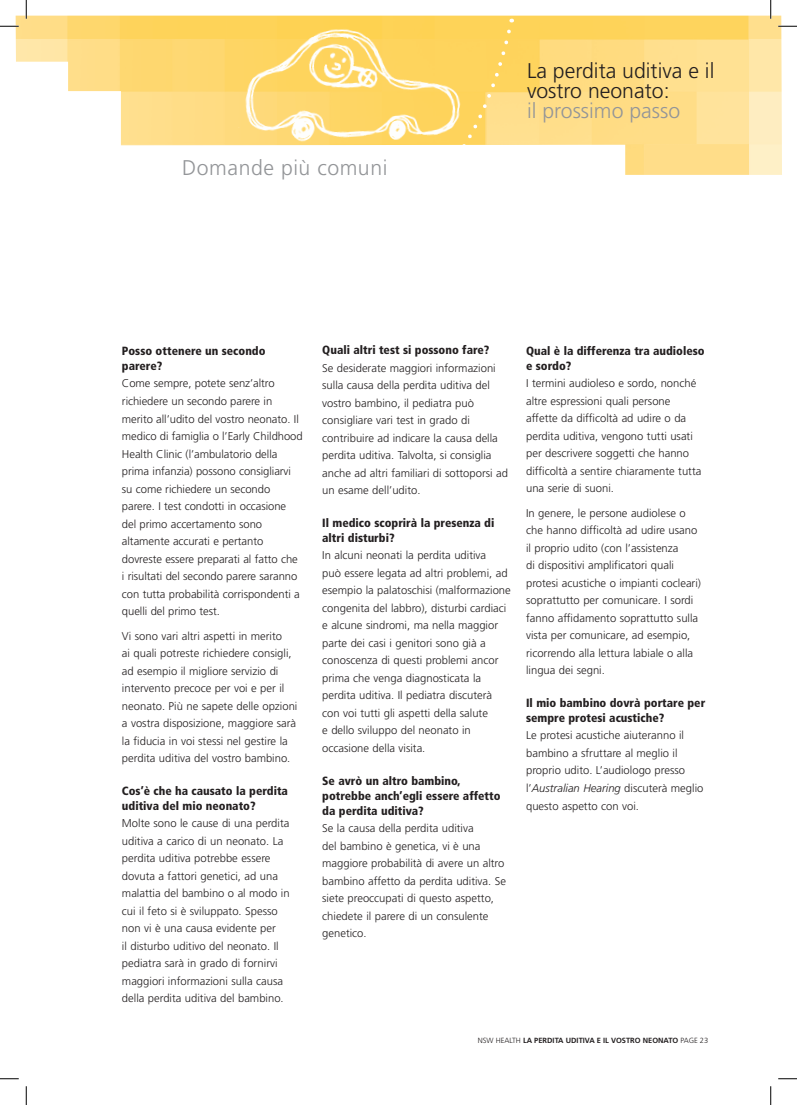
<style>
.page{position:relative;width:797px;height:1105px;background:#fff}
.page>*{position:absolute;margin:0;border:0;box-sizing:border-box;transform-origin:0 0}
.t1{font:300 21.25px/20px "Frutiger";color:#231f20}
.t2{font:300 21.25px "Frutiger";letter-spacing:.025em;color:#939598}
.t3{font:300 21.25px "Frutiger";color:#939598}
.t4{font:900 condensed 11.88px/15px "Frutiger";color:#231f20}
.t5{font:300 11.25px/17.5px "Frutiger";color:#231f20}
.t6{font:700 7.5px "Frutiger";color:#231f20}
.s1{font-style:italic}
.s2{font-weight:300}
</style>
<div class="page">
<img style="left:16px;top:16px;width:766px;height:159px">
<svg style="left:399px;top:19px;width:114px;height:156px"></svg>
<img style="left:222px;top:15px;width:255px;height:159px">
<svg style="left:0;top:25px;width:19px;height:2px"></svg>
<svg style="left:778px;top:25px;width:19px;height:2px"></svg>
<svg style="left:0;top:1078px;width:19px;height:1px"></svg>
<svg style="left:778px;top:1078px;width:19px;height:1px"></svg>
<svg style="left:25px;top:0;width:2px;height:19px"></svg>
<svg style="left:25px;top:1086px;width:2px;height:19px"></svg>
<svg style="left:770px;top:0;width:1px;height:19px"></svg>
<svg style="left:770px;top:1086px;width:1px;height:19px"></svg>
<h1 class="t2" style="left:182px;top:156px;width:207px">Domande più comuni</h1>
<h1 class="t1" style="left:527px;top:61px;width:189px">La perdita uditiva e il vostro neonato:</h1>
<h1 class="t3" style="left:527px;top:98px;width:155px">il prossimo passo</h1>
<p class="t4" style="left:122px;top:343px;width:145px">Posso ottenere un secondo parere?</p>
<p class="t5" style="left:122px;top:375px;width:182px">Come sempre, potete senz’altro richiedere un secondo parere in merito all’udito del vostro neonato. Il medico di famiglia o l’Early Childhood Health Clinic (l’ambulatorio della prima infanzia) possono consigliarvi su come richiedere un secondo parere. I test condotti in occasione del primo accertamento sono altamente accurati e pertanto dovreste essere preparati al fatto che i risultati del secondo parere saranno con tutta probabilità corrispondenti a quelli del primo test.</p>
<p class="t5" style="left:122px;top:627px;width:177px">Vi sono vari altri aspetti in merito<br>ai quali potreste richiedere consigli, ad esempio il migliore servizio di intervento precoce per voi e per il neonato. Più ne sapete delle opzioni a vostra disposizione, maggiore sarà la fiducia in voi stessi nel gestire la perdita uditiva del vostro bambino.</p>
<p class="t4" style="left:122px;top:783px;width:167px">Cos’è che ha causato la perdita uditiva del mio neonato?</p>
<p class="t5" style="left:122px;top:815px;width:169px">Molte sono le cause di una perdita uditiva a carico di un neonato. La perdita uditiva potrebbe essere dovuta a fattori genetici, ad una malattia del bambino o al modo in cui il feto si è sviluppato. Spesso non vi è una causa evidente per<br>il disturbo uditivo del neonato. Il pediatra sarà in grado di fornirvi maggiori informazioni sulla causa della perdita uditiva del bambino.</p>
<p class="t4" style="left:322px;top:342px;width:168px">Quali altri test si possono fare?</p>
<p class="t5" style="left:322px;top:359px;width:187px">Se desiderate maggiori informazioni sulla causa della perdita uditiva del vostro bambino, il pediatra può consigliare vari test in grado di contribuire ad indicare la causa della perdita uditiva. Talvolta, si consiglia anche ad altri familiari di sottoporsi ad un esame dell’udito.</p>
<p class="t4" style="left:322px;top:515px;width:174px">Il medico scoprirà la presenza di altri disturbi?</p>
<p class="t5" style="left:322px;top:547px;width:190px">In alcuni neonati la perdita uditiva<br>può essere legata ad altri problemi, ad esempio la palatoschisi (malformazione congenita del labbro), disturbi cardiaci e alcune sindromi, ma nella maggior parte dei casi i genitori sono già a conoscenza di questi problemi ancor prima che venga diagnosticata la perdita uditiva. Il pediatra discuterà con voi tutti gli aspetti della salute<br>e dello sviluppo del neonato in occasione della visita.</p>
<p class="t4" style="left:322px;top:773px;width:180px">Se avrò un altro bambino, potrebbe anch’egli essere affetto da perdita uditiva?</p>
<p class="t5" style="left:322px;top:820px;width:185px">Se la causa della perdita uditiva<br>del bambino è genetica, vi è una maggiore probabilità di avere un altro bambino affetto da perdita uditiva. Se siete preoccupati di questo aspetto, chiedete il parere di un consulente genetico.</p>
<p class="t4" style="left:526px;top:343px;width:180px">Qual è la differenza tra audioleso e sordo?</p>
<p class="t5" style="left:526px;top:375px;width:177px">I termini audioleso e sordo, nonché altre espressioni quali persone affette da difficoltà ad udire o da perdita uditiva, vengono tutti usati per descrivere soggetti che hanno difficoltà a sentire chiaramente tutta una serie di suoni.</p>
<p class="t5" style="left:526px;top:504px;width:176px">In genere, le persone audiolese o che hanno difficoltà ad udire usano il proprio udito (con l’assistenza<br>di dispositivi amplificatori quali protesi acustiche o impianti cocleari) soprattutto per comunicare. I sordi fanno affidamento soprattutto sulla vista per comunicare, ad esempio, ricorrendo alla lettura labiale o alla lingua dei segni.</p>
<p class="t4" style="left:526px;top:695px;width:181px">Il mio bambino dovrà portare per sempre protesi acustiche?</p>
<p class="t5" style="left:526px;top:727px;width:179px">Le protesi acustiche aiuteranno il bambino a sfruttare al meglio il proprio udito. L’audiologo presso l’<span class="s1">Australian Hearing</span> discuterà meglio questo aspetto con voi.</p>
<p class="t6" style="left:478px;top:1036px;width:232px"><span class="s2">NSW HEALTH</span> LA PERDITA UDITIVA E IL VOSTRO NEONATO <span class="s2">PAGE 23</span></p>
</div>
